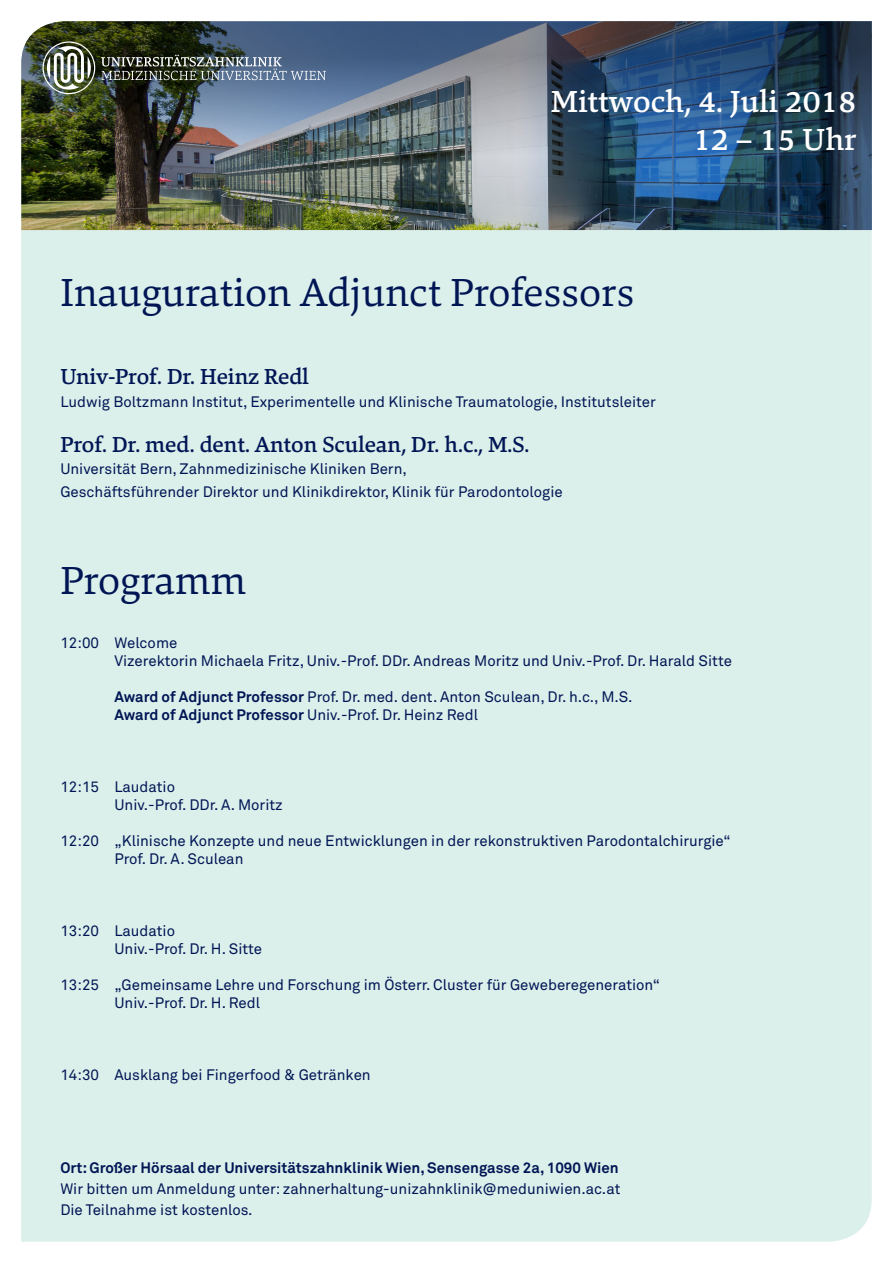
<style>
.page{position:relative;width:893px;height:1263px;background:#fff}
.page>*{position:absolute;margin:0;border:0;box-sizing:border-box;transform-origin:0 0}
.t1{font:40.5px "Danton";color:#001554}
.t2{font:500 31.5px "Danton";color:#fff}
.t3{font:500 22.5px "Danton";color:#001554}
.t4{font:15px "Akkurat Std";color:#001554}
.t5{font:700 15px "Akkurat Std";color:#001554}
.s1{font-weight:700}
.s2{font-weight:400}
</style>
<div class="page">
<div style="left:21px;top:230px;width:851px;height:1012px;background:#dbefeb"></div>
<img style="left:21px;top:162px;width:486px;height:68px">
<img style="left:21px;top:21px;width:486px;height:141px">
<img style="left:101px;top:55px;width:225px;height:25px">
<img style="left:43px;top:41px;width:52px;height:53px">
<img style="left:507px;top:21px;width:365px;height:209px">
<p class="t2" style="left:551px;top:81px;width:307px">Mittwoch, 4. Juli 2018</p>
<p class="t2" style="left:693px;top:119px;width:165px">12 – 15 Uhr</p>
<p class="t1" style="left:60px;top:266px;width:575px">Inauguration Adjunct Professors</p>
<p class="t3" style="left:60px;top:362px;width:250px">Univ-Prof. Dr. Heinz Redl</p>
<p class="t4" style="left:60px;top:393px;width:597px">Ludwig Boltzmann Institut, Experimentelle und Klinische Traumatologie, Institutsleiter</p>
<p class="t3" style="left:60px;top:429px;width:470px">Prof. Dr. med. dent. Anton Sculean, Dr. h.c., M.S.</p>
<p class="t4" style="left:60px;top:460px;width:348px">Universität Bern, Zahnmedizinische Kliniken Bern,</p>
<p class="t4" style="left:60px;top:483px;width:504px">Geschäftsführender Direktor und Klinikdirektor, Klinik für Parodontologie</p>
<p class="t1" style="left:60px;top:554px;width:187px">Programm</p>
<p class="t4" style="left:60px;top:634px;width:119px">12:00 Welcome</p>
<p class="t4" style="left:114px;top:652px;width:619px">Vizerektorin Michaela Fritz, Univ.-Prof. DDr. Andreas Moritz und Univ.-Prof. Dr. Harald Sitte</p>
<p class="t4" style="left:114px;top:688px;width:520px"><span class="s1">Award of Adjunct Professor</span> Prof. Dr. med. dent. Anton Sculean, Dr. h.c., M.S.</p>
<p class="t5" style="left:114px;top:705px;width:365px">Award of Adjunct Professor <span class="s2">Univ.-Prof. Dr. Heinz Redl</span></p>
<p class="t4" style="left:60px;top:778px;width:116px">12:15 Laudatio</p>
<p class="t4" style="left:114px;top:796px;width:170px">Univ.-Prof. DDr. A. Moritz</p>
<p class="t4" style="left:60px;top:832px;width:671px">12:20 „Klinische Konzepte und neue Entwicklungen in der rekonstruktiven Parodontalchirurgie“</p>
<p class="t4" style="left:114px;top:850px;width:131px">Prof. Dr. A. Sculean</p>
<p class="t4" style="left:60px;top:922px;width:116px">13:20 Laudatio</p>
<p class="t4" style="left:114px;top:940px;width:149px">Univ.-Prof. Dr. H. Sitte</p>
<p class="t4" style="left:60px;top:976px;width:601px">13:25 „Gemeinsame Lehre und Forschung im Österr. Cluster für Geweberegeneration“</p>
<p class="t4" style="left:114px;top:994px;width:147px">Univ.-Prof. Dr. H. Redl</p>
<p class="t4" style="left:60px;top:1066px;width:312px">14:30 Ausklang bei Fingerfood &amp; Getränken</p>
<p class="t5" style="left:60px;top:1158px;width:560px">Ort: Großer Hörsaal der Universitätszahnklinik Wien, Sensengasse 2a, 1090 Wien</p>
<p class="t4" style="left:60px;top:1180px;width:562px">Wir bitten um Anmeldung unter: zahnerhaltung-unizahnklinik@meduniwien.ac.at</p>
<p class="t4" style="left:60px;top:1201px;width:194px">Die Teilnahme ist kostenlos.</p>
</div>
